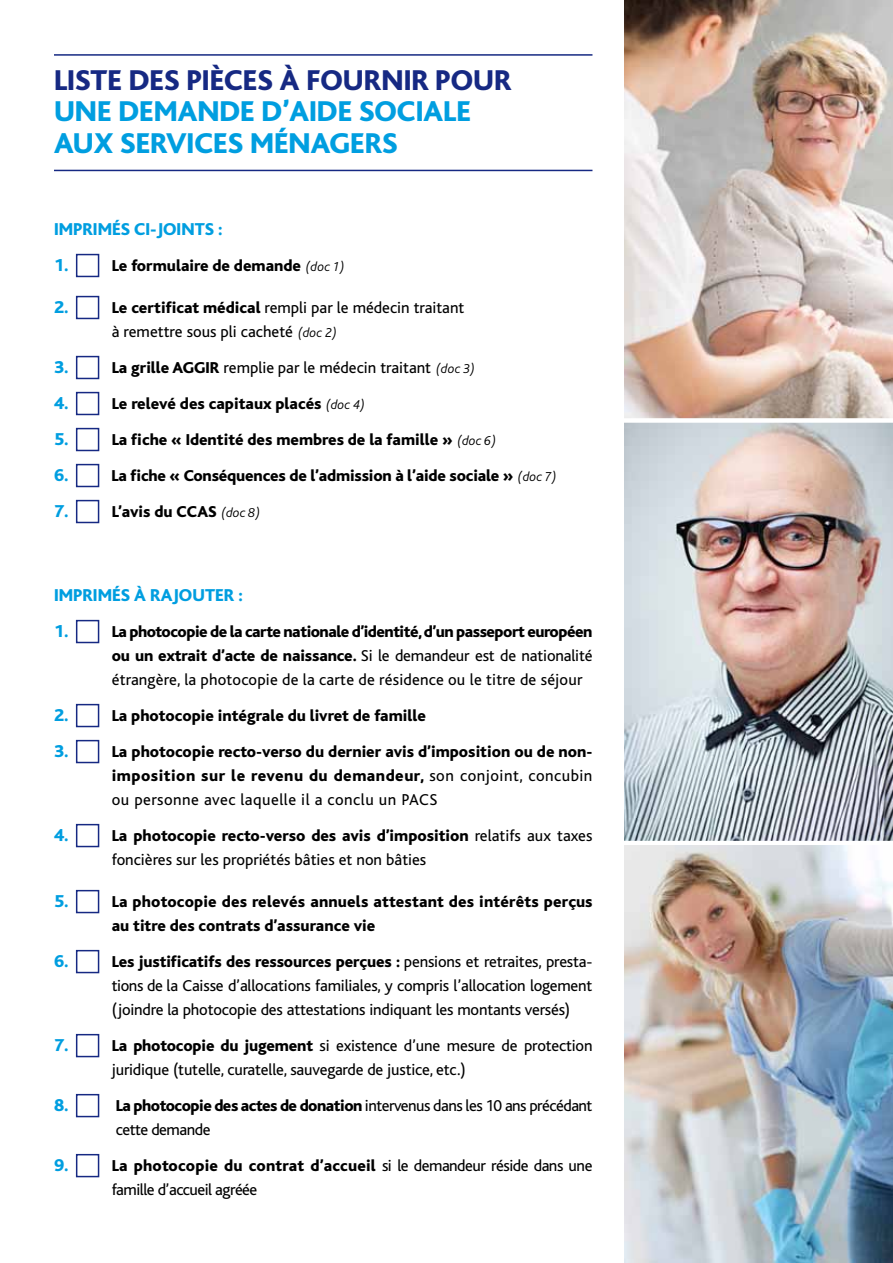
<style>
.page{position:relative;width:893px;height:1263px;background:#fff}
.page>*{position:absolute;margin:0;border:0;box-sizing:border-box;transform-origin:0 0}
.t1{font:800 30px/31.5px "Bliss";color:#009ee0}
.t2{font:800 30px "Bliss";color:#162983}
.t3{font:800 18px "Bliss";color:#009ee0}
.t4{font:800 16.5px/24px "Bliss";color:#000;text-align:justify}
.t5{font:16.5px/24px "Bliss";letter-spacing:-.01em;color:#000}
.t6{font:16.5px/24px "Bliss";letter-spacing:-.03em;color:#000}
.s1{font-size:18px;color:#009ee0}
.s2{font-weight:300;font-style:italic;font-size:13.5px}
.s3{font-weight:800;font-size:18px;color:#009ee0}
.s4{font-weight:800}
.s5{font-weight:400}
</style>
<div class="page">
<img style="left:625px;top:423px;width:268px;height:418px">
<img style="left:625px;top:0;width:268px;height:418px">
<hr style="left:54px;top:54px;width:538px;height:2px;background:#162983">
<hr style="left:54px;top:170px;width:538px;height:1px;background:#162983">
<div style="left:76px;top:254px;width:23px;height:23px;border:2px solid #162983"></div>
<div style="left:76px;top:296px;width:23px;height:23px;border:2px solid #162983"></div>
<div style="left:76px;top:356px;width:23px;height:23px;border:2px solid #162983"></div>
<div style="left:76px;top:392px;width:23px;height:23px;border:2px solid #162983"></div>
<div style="left:76px;top:428px;width:23px;height:23px;border:2px solid #162983"></div>
<div style="left:76px;top:464px;width:23px;height:23px;border:2px solid #162983"></div>
<div style="left:76px;top:500px;width:23px;height:23px;border:2px solid #162983"></div>
<div style="left:76px;top:620px;width:23px;height:23px;border:2px solid #162983"></div>
<div style="left:76px;top:704px;width:23px;height:23px;border:2px solid #162983"></div>
<div style="left:76px;top:740px;width:23px;height:23px;border:2px solid #162983"></div>
<div style="left:76px;top:824px;width:23px;height:23px;border:2px solid #162983"></div>
<div style="left:76px;top:890px;width:23px;height:23px;border:2px solid #162983"></div>
<div style="left:76px;top:950px;width:23px;height:23px;border:2px solid #162983"></div>
<div style="left:76px;top:1034px;width:23px;height:23px;border:2px solid #162983"></div>
<div style="left:76px;top:1094px;width:23px;height:23px;border:2px solid #162983"></div>
<div style="left:76px;top:1154px;width:23px;height:23px;border:2px solid #162983"></div>
<img style="left:625px;top:845px;width:268px;height:418px">
<h1 class="t2" style="left:54px;top:64px;width:401px">LISTE DES PIÈCES À FOURNIR pour</h1>
<h1 class="t1" style="left:54px;top:96px;width:20px">une</h1>
<h1 class="t1" style="left:118px;top:96px;width:21px">demande</h1>
<h1 class="t1" style="left:54px;top:96px;width:418px;text-indent:208px">d’Aide SOCIALE<br>AUX SERVICES MÉNAGERS</h1>
<p class="t3" style="left:54px;top:220px;width:170px">IMPRIMÉS CI-JOINTS :</p>
<p class="t4" style="left:54px;top:254px;width:292px"><span class="s1">1.</span> Le formulaire de demande <span class="s2">(doc 1)</span></p>
<p class="t5" style="left:112px;top:296px;width:354px;text-indent:-58px"><span class="s3">2.</span> <span class="s4">Le certificat médical</span> rempli par le médecin traitant à remettre sous pli cacheté <span class="s2">(doc 2)</span></p>
<p class="t5" style="left:54px;top:356px;width:423px"><span class="s3">3.</span> <span class="s4">La grille AGGIR</span> remplie par le médecin traitant <span class="s2">(doc 3)</span></p>
<p class="t4" style="left:54px;top:392px;width:313px"><span class="s1">4.</span> Le relevé des capitaux placés <span class="s2">(doc 4)</span></p>
<p class="t4" style="left:54px;top:428px;width:444px"><span class="s1">5.</span> La fiche « Identité des membres de la famille » <span class="s2">(doc 6)</span></p>
<p class="t4" style="left:54px;top:464px;width:504px"><span class="s1">6.</span> La fiche « Conséquences de l’admission à l’aide sociale » <span class="s2">(doc 7)</span></p>
<p class="t4" style="left:54px;top:500px;width:208px"><span class="s1">7.</span> L’avis du CCAS <span class="s2">(doc 8)</span></p>
<p class="t3" style="left:54px;top:586px;width:191px">IMPRIMÉS À RAJOUTER :</p>
<p class="t4" style="left:112px;top:620px;width:482px;text-indent:-58px"><span class="s1">1.</span> La photocopie de la carte nationale d’identité, d’un passeport européen ou un extrait d’acte de naissance. <span class="s5">Si le demandeur est de nationalité étrangère, la photocopie de la carte de résidence ou le titre de séjour</span></p>
<p class="t4" style="left:54px;top:704px;width:373px"><span class="s1">2.</span> La photocopie intégrale du livret de famille</p>
<p class="t4" style="left:112px;top:740px;width:482px;text-indent:-58px"><span class="s1">3.</span> La photocopie recto-verso du dernier avis d’imposition ou de non&shy;imposition sur le revenu du demandeur, <span class="s5">son conjoint, concubin ou personne avec laquelle il a conclu un PACS</span></p>
<p class="t5" style="left:112px;top:824px;width:482px;text-indent:-58px"><span class="s3">4.</span> <span class="s4">La photocopie recto-verso des avis d’imposition</span> relatifs aux taxes foncières sur les propriétés bâties et non bâties</p>
<p class="t4" style="left:112px;top:890px;width:482px;text-indent:-58px"><span class="s1">5.</span> La photocopie des relevés annuels attestant des intérêts perçus au titre des contrats d’assurance vie</p>
<p class="t5" style="left:112px;top:950px;width:482px;text-align:justify;text-indent:-58px"><span class="s3">6.</span> <span class="s4">Les justificatifs des ressources perçues :</span> pensions et retraites, presta&shy;tions de la Caisse d’allocations familiales, y compris l’allocation logement (joindre la photocopie des attestations indiquant les montants versés)</p>
<p class="t5" style="left:112px;top:1034px;width:482px;text-indent:-58px"><span class="s3">7.</span> <span class="s4">La photocopie du jugement</span> si existence d’une mesure de protection juridique (tutelle, curatelle, sauvegarde de justice, etc.)</p>
<p class="t3" style="left:54px;top:1096px;width:16px">8.</p>
<p class="t6" style="left:116px;top:1094px;width:478px"><span class="s4">La photocopie des actes de donation</span> intervenus dans les 10 ans précédant cette demande</p>
<p class="t6" style="left:112px;top:1154px;width:482px;text-indent:-58px"><span class="s3">9.</span> <span class="s4">La photocopie du contrat d’accueil</span> si le demandeur réside dans une famille d’accueil agréée</p>
</div>
